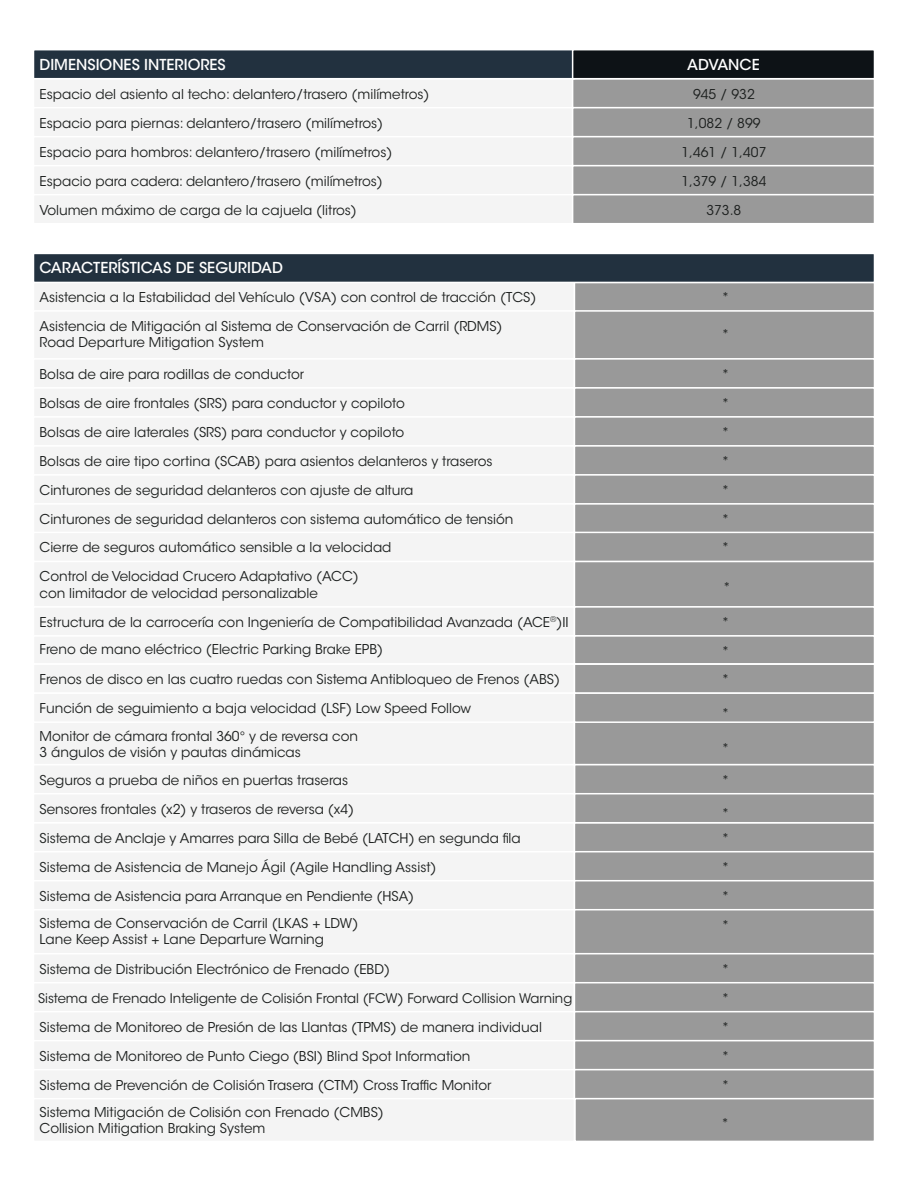
<style>
.page{position:relative;width:918px;height:1188px;background:#fff}
.page>*{position:absolute;margin:0;border:0;box-sizing:border-box;transform-origin:0 0}
.t1{font:500 15px "ITC Avant Garde Std";color:#fff}
.t2{font:13.5px/16.2px "ITC Avant Garde Std";color:#1d201f}
.t3{font:13.2px "ITC Avant Garde Std";color:#1d201f}
</style>
<div class="page">
<div style="left:33px;top:721px;width:542px;height:44px;background:#f4f4f4"></div>
<div style="left:33px;top:822px;width:542px;height:30px;background:#f4f4f4"></div>
<div style="left:33px;top:851px;width:542px;height:30px;background:#f4f4f4;border:2px solid #fff"></div>
<div style="left:33px;top:880px;width:542px;height:30px;background:#f4f4f4;border:2px solid #fff"></div>
<div style="left:33px;top:909px;width:542px;height:45px;background:#f4f4f4;border:2px solid #fff"></div>
<div style="left:33px;top:953px;width:542px;height:30px;background:#f4f4f4;border:2px solid #fff"></div>
<div style="left:33px;top:982px;width:542px;height:30px;background:#f4f4f4;border:2px solid #fff"></div>
<div style="left:33px;top:1011px;width:542px;height:30px;background:#f4f4f4;border:2px solid #fff"></div>
<div style="left:33px;top:1040px;width:542px;height:30px;background:#f4f4f4;border:2px solid #fff"></div>
<div style="left:33px;top:1069px;width:542px;height:30px;background:#f4f4f4;border:2px solid #fff"></div>
<div style="left:33px;top:1098px;width:542px;height:44px;background:#f4f4f4;border:2px solid #fff"></div>
<svg style="left:573px;top:823px;width:301px;height:319px;background:#9e9e9e"></svg>
<div style="left:574px;top:764px;width:301px;height:30px;background:#999"></div>
<div style="left:33px;top:764px;width:542px;height:30px;background:#f4f4f4;border:2px solid #fff"></div>
<div style="left:574px;top:793px;width:301px;height:30px;background:#999;border:2px solid #fff"></div>
<div style="left:33px;top:793px;width:542px;height:30px;background:#f4f4f4;border:2px solid #fff"></div>
<div style="left:33px;top:78px;width:540px;height:30px;background:#f4f4f4"></div>
<div style="left:33px;top:49px;width:542px;height:30px;background:#22313f;border:2px solid #fff"></div>
<div style="left:33px;top:107px;width:540px;height:30px;background:#f4f4f4;border:2px solid #fff"></div>
<div style="left:33px;top:136px;width:540px;height:30px;background:#f4f4f4;border:2px solid #fff"></div>
<div style="left:33px;top:165px;width:540px;height:30px;background:#f4f4f4;border:2px solid #fff"></div>
<div style="left:33px;top:194px;width:540px;height:30px;background:#f4f4f4;border:2px solid #fff"></div>
<svg style="left:571px;top:77px;width:303px;height:147px;background:#9f9f9f"></svg>
<div style="left:33px;top:282px;width:542px;height:30px;background:#f4f4f4"></div>
<div style="left:33px;top:253px;width:842px;height:30px;background:#22313f;border:2px solid #fff"></div>
<div style="left:33px;top:310px;width:542px;height:50px;background:#f4f4f4"></div>
<div style="left:33px;top:358px;width:542px;height:31px;background:#f4f4f4"></div>
<div style="left:33px;top:387px;width:542px;height:31px;background:#f4f4f4"></div>
<div style="left:33px;top:416px;width:542px;height:31px;background:#f4f4f4"></div>
<div style="left:33px;top:445px;width:542px;height:31px;background:#f4f4f4"></div>
<div style="left:33px;top:474px;width:542px;height:31px;background:#f4f4f4"></div>
<div style="left:33px;top:503px;width:542px;height:31px;background:#f4f4f4"></div>
<div style="left:33px;top:561px;width:542px;height:47px;background:#f4f4f4"></div>
<div style="left:33px;top:606px;width:542px;height:31px;background:#f4f4f4"></div>
<div style="left:33px;top:635px;width:542px;height:30px;background:#f4f4f4"></div>
<div style="left:33px;top:663px;width:542px;height:31px;background:#f4f4f4"></div>
<div style="left:33px;top:692px;width:542px;height:31px;background:#f4f4f4"></div>
<div style="left:33px;top:532px;width:542px;height:30px;background:#f4f4f4;border:2px solid #fff"></div>
<svg style="left:573px;top:281px;width:302px;height:485px;background:#9f9f9f"></svg>
<div style="left:572px;top:49px;width:303px;height:30px;background:#0d1216;border:2px solid #fff"></div>
<p class="t1" style="left:40px;top:55px;width:188px">DIMENSIONES INTERIORES</p>
<p class="t2" style="left:40px;top:86px;width:391px">Espacio del asiento al techo: delantero/trasero (milímetros)</p>
<p class="t2" style="left:693px;top:86px;width:63px">945 / 932</p>
<p class="t2" style="left:40px;top:115px;width:345px">Espacio para piernas: delantero/trasero (milímetros)</p>
<p class="t2" style="left:687px;top:115px;width:75px">1,082 / 899</p>
<p class="t2" style="left:40px;top:144px;width:354px">Espacio para hombros: delantero/trasero (milímetros)</p>
<p class="t2" style="left:681px;top:144px;width:87px">1,461 / 1,407</p>
<p class="t2" style="left:40px;top:173px;width:345px">Espacio para cadera: delantero/trasero (milímetros)</p>
<p class="t2" style="left:681px;top:173px;width:87px">1,379 / 1,384</p>
<p class="t2" style="left:40px;top:202px;width:319px">Volumen máximo de carga de la cajuela (litros)</p>
<p class="t2" style="left:706px;top:202px;width:37px">373.8</p>
<p class="t1" style="left:687px;top:55px;width:74px">ADVANCE</p>
<p class="t1" style="left:40px;top:259px;width:245px">CARACTERÍSTICAS DE SEGURIDAD</p>
<p class="t2" style="left:40px;top:290px;width:498px">Asistencia a la Estabilidad del Vehículo (VSA) con control de tracción (TCS)</p>
<p class="t2" style="left:722px;top:290px;width:10px">*</p>
<p class="t2" style="left:40px;top:318px;width:465px">Asistencia de Mitigación al Sistema de Conservación de Carril (RDMS)<br>Road Departure Mitigation System</p>
<p class="t2" style="left:722px;top:326px;width:10px">*</p>
<p class="t2" style="left:40px;top:366px;width:266px">Bolsa de aire para rodillas de conductor</p>
<p class="t2" style="left:722px;top:366px;width:10px">*</p>
<p class="t2" style="left:40px;top:395px;width:367px">Bolsas de aire frontales (SRS) para conductor y copiloto</p>
<p class="t2" style="left:722px;top:395px;width:10px">*</p>
<p class="t2" style="left:40px;top:424px;width:366px">Bolsas de aire laterales (SRS) para conductor y copiloto</p>
<p class="t2" style="left:722px;top:424px;width:10px">*</p>
<p class="t2" style="left:40px;top:453px;width:455px">Bolsas de aire tipo cortina (SCAB) para asientos delanteros y traseros</p>
<p class="t2" style="left:722px;top:453px;width:10px">*</p>
<p class="t2" style="left:40px;top:482px;width:375px">Cinturones de seguridad delanteros con ajuste de altura</p>
<p class="t2" style="left:722px;top:482px;width:10px">*</p>
<p class="t2" style="left:40px;top:511px;width:476px">Cinturones de seguridad delanteros con sistema automático de tensión</p>
<p class="t2" style="left:722px;top:511px;width:10px">*</p>
<p class="t2" style="left:40px;top:540px;width:353px">Cierre de seguros automático sensible a la velocidad</p>
<p class="t2" style="left:722px;top:540px;width:10px">*</p>
<p class="t2" style="left:40px;top:569px;width:321px">Control de Velocidad Crucero Adaptativo (ACC) con limitador de velocidad personalizable</p>
<p class="t2" style="left:723px;top:579px;width:10px">*</p>
<p class="t2" style="left:40px;top:614px;width:531px">Estructura de la carrocería con Ingeniería de Compatibilidad Avanzada (ACE<sup>®</sup>)II</p>
<p class="t2" style="left:722px;top:614px;width:10px">*</p>
<p class="t2" style="left:40px;top:642px;width:345px">Freno de mano eléctrico (Electric Parking Brake EPB)</p>
<p class="t2" style="left:722px;top:643px;width:10px">*</p>
<p class="t2" style="left:40px;top:671px;width:522px">Frenos de disco en las cuatro ruedas con Sistema Antibloqueo de Frenos (ABS)</p>
<p class="t2" style="left:722px;top:671px;width:10px">*</p>
<p class="t2" style="left:40px;top:700px;width:433px">Función de seguimiento a baja velocidad (LSF) Low Speed Follow</p>
<p class="t2" style="left:722px;top:706px;width:10px">*</p>
<p class="t2" style="left:40px;top:728px;width:320px">Monitor de cámara frontal 360° y de reversa con<br>3 ángulos de visión y pautas dinámicas</p>
<p class="t2" style="left:722px;top:740px;width:10px">*</p>
<p class="t2" style="left:40px;top:772px;width:310px">Seguros a prueba de niños en puertas traseras</p>
<p class="t2" style="left:722px;top:772px;width:10px">*</p>
<p class="t2" style="left:40px;top:801px;width:316px">Sensores frontales (x2) y traseros de reversa (x4)</p>
<p class="t2" style="left:722px;top:805px;width:10px">*</p>
<p class="t2" style="left:40px;top:830px;width:483px">Sistema de Anclaje y Amarres para Silla de Bebé (LATCH) en segunda fila</p>
<p class="t2" style="left:722px;top:830px;width:10px">*</p>
<p class="t2" style="left:40px;top:859px;width:399px">Sistema de Asistencia de Manejo Ágil (Agile Handling Assist)</p>
<p class="t2" style="left:722px;top:859px;width:10px">*</p>
<p class="t2" style="left:40px;top:888px;width:376px">Sistema de Asistencia para Arranque en Pendiente (HSA)</p>
<p class="t2" style="left:722px;top:888px;width:10px">*</p>
<p class="t2" style="left:40px;top:915px;width:320px">Sistema de Conservación de Carril (LKAS + LDW)<br>Lane Keep Assist + Lane Departure Warning</p>
<p class="t2" style="left:722px;top:917px;width:10px">*</p>
<p class="t2" style="left:40px;top:961px;width:352px">Sistema de Distribución Electrónico de Frenado (EBD)</p>
<p class="t2" style="left:722px;top:961px;width:10px">*</p>
<p class="t3" style="left:38px;top:990px;width:536px">Sistema de Frenado Inteligente de Colisión Frontal (FCW) Forward Collision Warning</p>
<p class="t2" style="left:722px;top:990px;width:10px">*</p>
<p class="t2" style="left:40px;top:1019px;width:504px">Sistema de Monitoreo de Presión de las Llantas (TPMS) de manera individual</p>
<p class="t2" style="left:722px;top:1019px;width:10px">*</p>
<p class="t2" style="left:40px;top:1048px;width:433px">Sistema de Monitoreo de Punto Ciego (BSI) Blind Spot Information</p>
<p class="t2" style="left:722px;top:1048px;width:10px">*</p>
<p class="t2" style="left:40px;top:1077px;width:453px">Sistema de Prevención de Colisión Trasera (CTM) Cross Traffic Monitor</p>
<p class="t2" style="left:722px;top:1077px;width:10px">*</p>
<p class="t2" style="left:40px;top:1104px;width:346px">Sistema Mitigación de Colisión con Frenado (CMBS)<br>Collision Mitigation Braking System</p>
<p class="t2" style="left:721px;top:1115px;width:10px">*</p>
</div>
